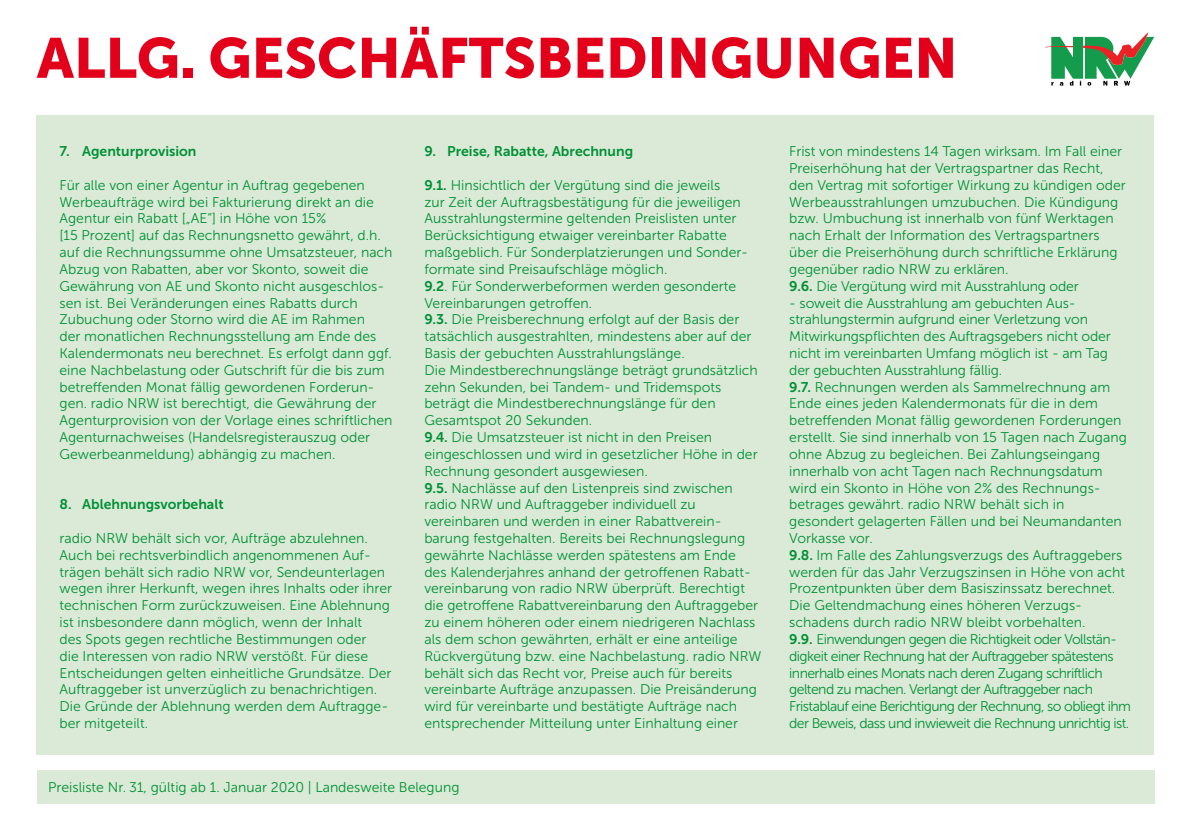
<style>
.page{position:relative;width:1191px;height:840px;background:#fff}
.page>*{position:absolute;margin:0;border:0;box-sizing:border-box;transform-origin:0 0}
.t1{font:56px "Museo Sans 900";color:#e2001a}
.t2{font:14px/16.8px "Museo Sans 300";color:#009036}
.t3{font:14px "Museo Sans 700";color:#009036}
.s1{font-family:"Museo Sans 700"}
</style>
<div class="page">
<svg style="left:1044px;top:32px;width:110px;height:54px"></svg>
<div style="left:37px;top:769px;width:1117px;height:33px;background:#daead6"></div>
<div style="left:37px;top:116px;width:1117px;height:638px;background:#daead6"></div>
<h1 class="t1" style="left:37px;top:26px;width:922px">ALLG. GESCHÄFTSBEDINGUNGEN</h1>
<p class="t3" style="left:60px;top:143px;width:138px">7. Agenturprovision</p>
<p class="t2" style="left:60px;top:176px;width:334px">Für alle von einer Agentur in Auftrag gegebenen Werbeaufträge wird bei Fakturierung direkt an die Agentur ein Rabatt [„AE“] in Höhe von 15%<br>[15 Prozent] auf das Rechnungsnetto gewährt, d.h. auf die Rechnungssumme ohne Umsatzsteuer, nach Abzug von Rabatten, aber vor Skonto, soweit die Gewährung von AE und Skonto nicht ausgeschlos&shy;sen ist. Bei Veränderungen eines Rabatts durch Zubuchung oder Storno wird die AE im Rahmen<br>der monatlichen Rechnungsstellung am Ende des Kalendermonats neu berechnet. Es erfolgt dann ggf. eine Nachbelastung oder Gutschrift für die bis zum betreffenden Monat fällig gewordenen Forderun&shy;gen. radio NRW ist berechtigt, die Gewährung der Agenturprovision von der Vorlage eines schriftlichen Agenturnachweises (Handelsregisterauszug oder Gewerbeanmeldung) abhängig zu machen.</p>
<p class="t3" style="left:60px;top:496px;width:166px">8. Ablehnungsvorbehalt</p>
<p class="t2" style="left:60px;top:529px;width:334px">radio NRW behält sich vor, Aufträge abzulehnen.<br>Auch bei rechtsverbindlich angenommenen Auf&shy;trägen behält sich radio NRW vor, Sendeunterlagen wegen ihrer Herkunft, wegen ihres Inhalts oder ihrer technischen Form zurückzuweisen. Eine Ablehnung ist insbesondere dann möglich, wenn der Inhalt<br>des Spots gegen rechtliche Bestimmungen oder<br>die Interessen von radio NRW verstößt. Für diese Entscheidungen gelten einheitliche Grundsätze. Der Auftraggeber ist unverzüglich zu benachrichtigen.<br>Die Gründe der Ablehnung werden dem Auftragge&shy;ber mitgeteilt.</p>
<p class="t3" style="left:424px;top:143px;width:210px">9. Preise, Rabatte, Abrechnung</p>
<p class="t2" style="left:424px;top:176px;width:338px"><span class="s1">9.1.</span> Hinsichtlich der Vergütung sind die jeweils<br>zur Zeit der Auftragsbestätigung für die jeweiligen Ausstrahlungstermine geltenden Preislisten unter Berücksichtigung etwaiger vereinbarter Rabatte maßgeblich. Für Sonderplatzierungen und Sonder&shy;formate sind Preisaufschläge möglich.<br><span class="s1">9.2</span>. Für Sonderwerbeformen werden gesonderte Vereinbarungen getroffen.<br><span class="s1">9.3.</span> Die Preisberechnung erfolgt auf der Basis der tatsächlich ausgestrahlten, mindestens aber auf der Basis der gebuchten Ausstrahlungslänge.<br>Die Mindestberechnungslänge beträgt grundsätzlich zehn Sekunden, bei Tandem- und Tridemspots beträgt die Mindestberechnungslänge für den Gesamtspot 20 Sekunden.<br><span class="s1">9.4.</span> Die Umsatzsteuer ist nicht in den Preisen eingeschlossen und wird in gesetzlicher Höhe in der Rechnung gesondert ausgewiesen.<br><span class="s1">9.5.</span> Nachlässe auf den Listenpreis sind zwischen radio NRW und Auftraggeber individuell zu vereinbaren und werden in einer Rabattverein&shy;barung festgehalten. Bereits bei Rechnungslegung gewährte Nachlässe werden spätestens am Ende des Kalenderjahres anhand der getroffenen Rabatt&shy;vereinbarung von radio NRW überprüft. Berechtigt die getroffene Rabattvereinbarung den Auftraggeber zu einem höheren oder einem niedrigeren Nachlass als dem schon gewährten, erhält er eine anteilige Rückvergütung bzw. eine Nachbelastung. radio NRW behält sich das Recht vor, Preise auch für bereits vereinbarte Aufträge anzupassen. Die Preisänderung wird für vereinbarte und bestätigte Aufträge nach entsprechender Mitteilung unter Einhaltung einer</p>
<p class="t2" style="left:48px;top:778px;width:413px">Preisliste Nr. 31, gültig ab 1. Januar 2020 | Landesweite Belegung</p>
<p class="t2" style="left:789px;top:143px;width:338px">Frist von mindestens 14 Tagen wirksam. Im Fall einer Preiserhöhung hat der Vertragspartner das Recht, den Vertrag mit sofortiger Wirkung zu kündigen oder Werbeausstrahlungen umzubuchen. Die Kündigung bzw. Umbuchung ist innerhalb von fünf Werktagen nach Erhalt der Information des Vertragspartners über die Preiserhöhung durch schriftliche Erklärung gegenüber radio NRW zu erklären.<br><span class="s1">9.6.</span> Die Vergütung wird mit Ausstrahlung oder</p>
<p class="t2" style="left:789px;top:294px;width:343px">- soweit die Ausstrahlung am gebuchten Aus&shy;strahlungstermin aufgrund einer Verletzung von Mitwirkungspflichten des Auftragsgebers nicht oder nicht im vereinbarten Umfang möglich ist - am Tag der gebuchten Ausstrahlung fällig.<br><span class="s1">9.7.</span> Rechnungen werden als Sammelrechnung am Ende eines jeden Kalendermonats für die in dem betreffenden Monat fällig gewordenen Forderungen erstellt. Sie sind innerhalb von 15 Tagen nach Zugang ohne Abzug zu begleichen. Bei Zahlungseingang innerhalb von acht Tagen nach Rechnungsdatum wird ein Skonto in Höhe von 2% des Rechnungs&shy;betrages gewährt. radio NRW behält sich in gesondert gelagerten Fällen und bei Neumandanten Vorkasse vor.<br><span class="s1">9.8.</span> Im Falle des Zahlungsverzugs des Auftraggebers werden für das Jahr Verzugszinsen in Höhe von acht Prozentpunkten über dem Basiszinssatz berechnet.<br>Die Geltendmachung eines höheren Verzugs&shy;schadens durch radio NRW bleibt vorbehalten.<br><span class="s1">9.9.</span> Einwendungen gegen die Richtigkeit oder Vollstän&shy;digkeit einer Rechnung hat der Auftraggeber spätestens innerhalb eines Monats nach deren Zugang schriftlich geltend zu machen. Verlangt der Auftraggeber nach Fristablauf eine Berichtigung der Rechnung, so obliegt ihm der Beweis, dass und inwieweit die Rechnung unrichtig ist.</p>
</div>
